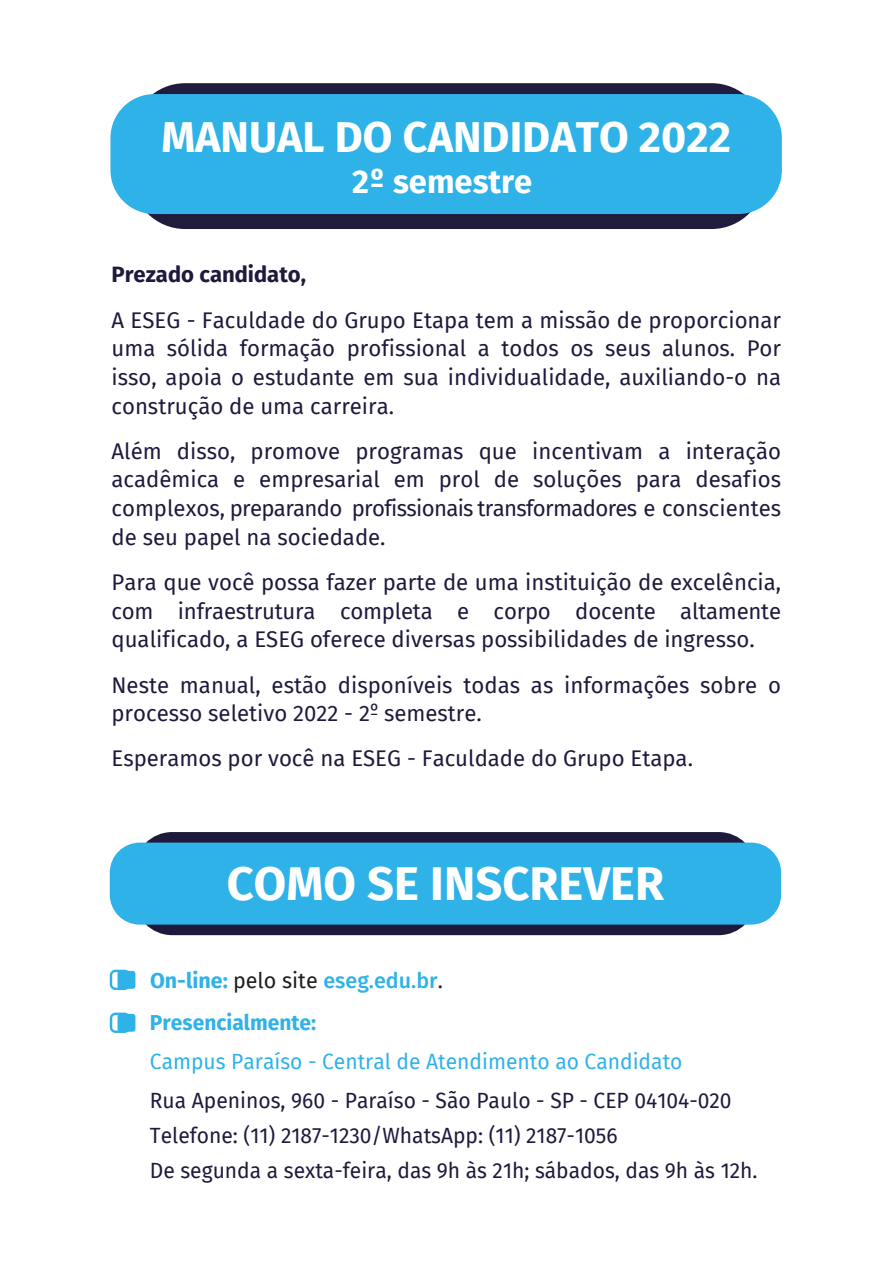
<style>
.page{position:relative;width:893px;height:1263px;background:#fff}
.page>*{position:absolute;margin:0;border:0;box-sizing:border-box;transform-origin:0 0}
.t1{font:700 47.1px "Fira Sans";color:#fff}
.t2{font:700 43.05px "Fira Sans";color:#fff}
.t3{font:700 32.85px "Fira Sans";color:#fff}
.t4{font:22.2px/28.7px "Fira Sans";color:#1f193c;text-align:justify}
.t5{font:700 22.2px "Fira Sans";color:#1f193c}
.t6{font:21.6px/34.8px "Fira Sans";color:#1f193c}
.t7{font:21.6px "Fira Sans";color:#2eb2e8}
.t8{font:500 21.6px "Fira Sans";color:#2eb2e8}
.t9{font:700 21.6px "Fira Sans";color:#2eb2e8}
.s1{color:#fff}
.s2{font-weight:700}
.s3{font-weight:400;color:#1d1d1b}
.s4{font-weight:400;color:#1f1c3e}
</style>
<div class="page">
<div style="left:134px;top:832px;width:622px;height:103px;background:#1f193c;border-radius:38px"></div>
<div style="left:110px;top:843px;width:671px;height:82px;background:#2eb2e8;border-radius:30px"></div>
<svg style="left:110px;top:1012px;width:20px;height:21px"></svg>
<div style="left:118px;top:1014px;width:17px;height:18px;background:#2eb2e8;border-radius:3px"></div>
<svg style="left:110px;top:970px;width:20px;height:20px"></svg>
<div style="left:118px;top:971px;width:17px;height:18px;background:#2eb2e8;border-radius:3px"></div>
<div style="left:132px;top:83px;width:633px;height:146px;background:#1f1c3e;border-radius:53px"></div>
<div style="left:110px;top:94px;width:672px;height:120px;background:#2eb2e8;border-radius:44px"></div>
<h2 class="t2" style="left:161px;top:101px;width:571px">MANUAL DO CANDIDATO 2022</h2>
<h3 class="t3" style="left:352px;top:154px;width:182px">2<sup>º</sup> semestre</h3>
<p class="t5" style="left:111px;top:256px;width:196px">Prezado candidato,</p>
<p class="t4" style="left:111px;top:305px;width:671px">A ESEG - Faculdade do Grupo Etapa tem a missão de proporcionar uma sólida formação profissional a todos os seus alunos. Por isso, apoia o estudante em sua individualidade, auxiliando-o na construção de uma carreira.</p>
<p class="t4" style="left:111px;top:436px;width:671px">Além disso, promove programas que incentivam a interação acadêmica e empresarial em prol de soluções para desafios complexos, preparando<span class="s1">a</span>profissionais transformadores e conscientes de seu papel na sociedade.</p>
<p class="t4" style="left:111px;top:567px;width:671px">Para que você possa fazer parte de uma instituição de excelência, com infraestrutura completa e corpo docente altamente qualificado, a ESEG oferece diversas possibilidades de ingresso.</p>
<p class="t4" style="left:111px;top:670px;width:671px">Neste manual, estão disponíveis todas as informações sobre o processo seletivo 2022 - 2<sup>º</sup> semestre.</p>
<p class="t4" style="left:111px;top:744px;width:583px">Esperamos por você na ESEG - Faculdade do Grupo Etapa.</p>
<h1 class="t1" style="left:227px;top:844px;width:439px">COMO SE INSCREVER</h1>
<p class="t8" style="left:150px;top:963px;width:294px"><span class="s2">On-line:</span> <span class="s3">pelo site</span> eseg.edu.br<span class="s4">.</span></p>
<p class="t9" style="left:150px;top:1004px;width:168px">Presencialmente:</p>
<p class="t7" style="left:150px;top:1045px;width:534px">Campus Paraíso - Central de Atendimento ao Candidato</p>
<p class="t6" style="left:150px;top:1083px;width:609px">Rua Apeninos, 960 - Paraíso - São Paulo - SP - CEP 04104-020<br>Telefone: (11) 2187-1230/WhatsApp: (11) 2187-1056<br>De segunda a sexta-feira, das 9h às 21h; sábados, das 9h às 12h.</p>
</div>
